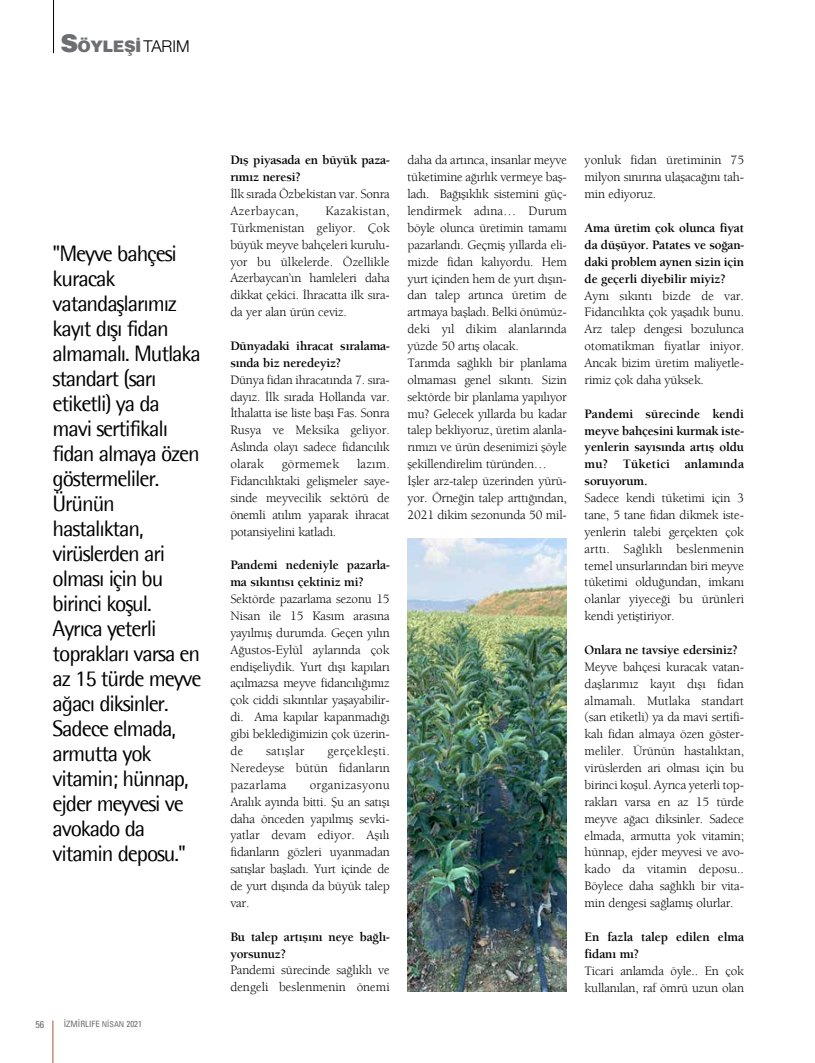
<style>
.page{position:relative;width:815px;height:1063px;background:#fff}
.page>*{position:absolute;margin:0;border:0;box-sizing:border-box;transform-origin:0 0}
.t1{font:22.5px/25px "Rotis Semi Sans";letter-spacing:-.05em;color:#000}
.t2{font:900 16.25px "Helvetica";letter-spacing:-.035em;color:#6d6e71}
.t3{font:13.12px/16.9px "Berkeley";letter-spacing:-.015em;color:#000;text-align:justify}
.t4{font:700 13.12px/16.9px "Berkeley";letter-spacing:-.015em;color:#000}
.t5{font:13.12px "Berkeley";letter-spacing:.015em;color:#000}
.t6{font:13.12px "Berkeley";letter-spacing:.025em;color:#000}
.t7{font:condensed 10px "Univers";color:#6d6e71}
.t8{font:condensed 8.75px "Univers";color:#6d6e71}
.s1{font-size:25px}
.s2{font-family:"Helvetica Neue";font-weight:300;color:#000}
.s3{font-size:8.12px}
</style>
<div class="page">
<hr style="left:53px;top:1020px;width:1px;height:43px;background:#ab503e">
<hr style="left:53px;top:0;width:1px;height:53px;background:#000">
<img style="left:407px;top:538px;width:160px;height:454px">
<p class="t2" style="left:60px;top:36px;width:131px"><span class="s1">S</span>ÖYLEŞİ<span class="s2">TARIM</span></p>
<p class="t1" style="left:53px;top:241px;width:151px">"Meyve bahçesi kuracak vatandaşlarımız kayıt dışı fidan almamalı. Mutlaka standart (sarı etiketli) ya da mavi sertifikalı fidan almaya özen göstermeliler.<br>Ürünün hastalıktan, virüslerden ari olması için bu birinci koşul.<br>Ayrıca yeterli toprakları varsa en az 15 türde meyve ağacı diksinler.<br>Sadece elmada, armutta yok vitamin; hünnap, ejder meyvesi ve avokado da vitamin deposu."</p>
<p class="t7" style="left:36px;top:1018px;width:10px">56</p>
<p class="t8" style="left:64px;top:1018px;width:80px">‹ZM‹RLIFE <span class="s3">NİSAN</span> 2021</p>
<p class="t4" style="left:230px;top:151px;width:161px">Dış piyasada en büyük paza&shy;rımız neresi?</p>
<p class="t3" style="left:230px;top:185px;width:161px">İlk sırada Özbekistan var. Sonra<br>Azerbaycan,</p>
<p class="t3" style="left:230px;top:202px;width:161px;text-indent:95px">Kazakistan, Türkmenistan geliyor. Çok büyük meyve bahçeleri kurulu&shy;yor bu ülkelerde. Özellikle Azerbaycan’ın hamleleri daha dikkat çekici. İhracatta ilk sıra&shy;da yer alan ürün ceviz.</p>
<p class="t4" style="left:230px;top:337px;width:161px">Dünyadaki ihracat sıralama&shy;sında biz neredeyiz?</p>
<p class="t3" style="left:230px;top:371px;width:161px">Dünya fidan ihracatında 7. sıra&shy;dayız. İlk sırada Hollanda var.<br>İthalatta ise liste başı Fas. Sonra Rusya ve Meksika geliyor.<br>Aslında olayı sadece fidancılık olarak</p>
<p class="t3" style="left:230px;top:455px;width:161px;text-indent:127px">lazım.<br>Fidancılıktaki gelişmeler saye&shy;sinde meyvecilik sektörü de önemli atılım yaparak ihracat potansiyelini katladı.</p>
<p class="t4" style="left:230px;top:557px;width:161px">Pandemi nedeniyle pazarla&shy;ma sıkıntısı çektiniz mi?</p>
<p class="t3" style="left:230px;top:590px;width:161px">Sektörde pazarlama sezonu 15<br>Nisan ile 15 Kasım arasına yayılmış durumda. Geçen yılın Ağustos-Eylül aylarında çok endişeliydik. Yurt dışı kapıları açılmazsa meyve fidancılığımız çok ciddi sıkıntılar yaşayabilir&shy;di. Ama kapılar kapanmadığı gibi beklediğimizin çok üzerin&shy;de</p>
<p class="t5" style="left:282px;top:456px;width:59px">görmemek</p>
<p class="t3" style="left:230px;top:742px;width:161px;text-indent:97px">gerçekleşti.<br>Neredeyse bütün fidanların pazarlama</p>
<p class="t6" style="left:266px;top:743px;width:40px">satışlar</p>
<p class="t3" style="left:230px;top:776px;width:161px;text-indent:79px">organizasyonu Aralık ayında bitti. Şu an satışı daha önceden yapılmış sevki&shy;yatlar devam ediyor. Aşılı fidanların gözleri uyanmadan satışlar başladı. Yurt içinde de de yurt dışında da büyük talep var.</p>
<p class="t4" style="left:230px;top:928px;width:161px">Bu talep artışını neye bağlı&shy;yorsunuz?</p>
<p class="t3" style="left:230px;top:962px;width:161px">Pandemi sürecinde sağlıklı ve dengeli beslenmenin önemi</p>
<p class="t3" style="left:407px;top:152px;width:161px;text-align:left">daha da artınca, insanlar meyve tüketimine ağırlık vermeye baş&shy;ladı. Bağışıklık sistemini güç&shy;lendirmek adına… Durum böyle olunca üretimin tamamı pazarlandı. Geçmiş yıllarda eli&shy;mizde fidan kalıyordu. Hem yurt içinden hem de yurt dışın&shy;dan talep artınca üretim de artmaya başladı. Belki önümüz&shy;deki yıl dikim alanlarında yüzde 50 artış olacak.<br>Tarımda sağlıklı bir planlama olmaması genel sıkıntı. Sizin sektörde bir planlama yapılıyor mu? Gelecek yıllarda bu kadar talep bekliyoruz, üretim alanla&shy;rımızı ve ürün desenimizi şöyle şekillendirelim türünden…<br>İşler arz-talep üzerinden yürü&shy;yor. Örneğin talep arttığından,<br>2021 dikim sezonunda 50 mil-</p>
<p class="t3" style="left:585px;top:152px;width:161px">yonluk fidan üretiminin 75 milyon sınırına ulaşacağını tah&shy;min ediyoruz.</p>
<p class="t4" style="left:585px;top:219px;width:161px;text-align:justify">Ama üretim çok olunca fiyat da düşüyor. Patates ve soğan&shy;daki problem aynen sizin için de geçerli diyebilir miyiz?</p>
<p class="t3" style="left:585px;top:287px;width:161px">Aynı sıkıntı bizde de var.<br>Fidancılıkta çok yaşadık bunu.<br>Arz talep dengesi bozulunca otomatikman fiyatlar iniyor.<br>Ancak bizim üretim maliyetle&shy;rimiz çok daha yüksek.</p>
<p class="t4" style="left:585px;top:405px;width:161px;text-align:justify">Pandemi sürecinde kendi meyve bahçesini kurmak iste&shy;yenlerin sayısında artış oldu mu? Tüketici anlamında soruyorum.</p>
<p class="t3" style="left:585px;top:489px;width:161px">Sadece kendi tüketimi için 3 tane, 5 tane fidan dikmek iste&shy;yenlerin talebi gerçekten çok arttı. Sağlıklı beslenmenin temel unsurlarından biri meyve tüketimi olduğundan, imkanı olanlar yiyeceği bu ürünleri kendi yetiştiriyor.</p>
<p class="t4" style="left:585px;top:641px;width:155px">Onlara ne tavsiye edersiniz?</p>
<p class="t3" style="left:585px;top:658px;width:161px">Meyve bahçesi kuracak vatan&shy;daşlarımız kayıt dışı fidan almamalı. Mutlaka standart (sarı etiketli) ya da mavi sertifi&shy;kalı fidan almaya özen göster&shy;meliler. Ürünün hastalıktan, virüslerden ari olması için bu birinci koşul. Ayrıca yeterli top&shy;rakları varsa en az 15 türde meyve ağacı diksinler. Sadece elmada, armutta yok vitamin; hünnap, ejder meyvesi ve avo&shy;kado da vitamin deposu..<br>Böylece daha sağlıklı bir vita&shy;min dengesi sağlamış olurlar.</p>
<p class="t4" style="left:585px;top:928px;width:161px">En fazla talep edilen elma fidanı mı?</p>
<p class="t3" style="left:585px;top:962px;width:161px">Ticari anlamda öyle.. En çok kullanılan, raf ömrü uzun olan</p>
</div>
